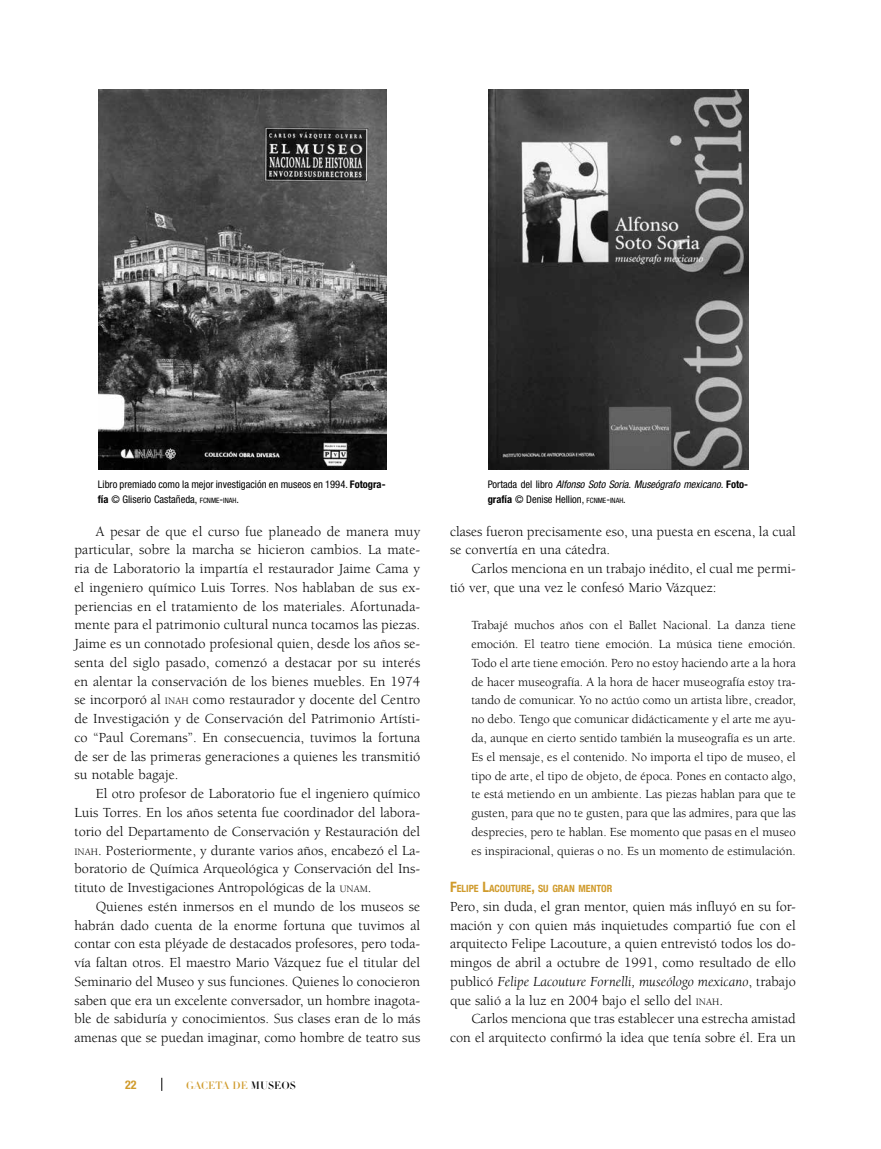
<style>
.page{position:relative;width:881px;height:1149px;background:#fff}
.page>*{position:absolute;margin:0;border:0;box-sizing:border-box;transform-origin:0 0}
.t1{font:14.25px/18.8px "Berkeley Std";color:#000;text-align:justify}
.t2{font:12.75px/18.8px "Berkeley Std";color:#000;text-align:justify}
.t3{font:700 condensed 12px "Helvetica Neue LT Std";color:#d09b2c}
.t4{font:condensed 10.5px/15px "Helvetica Neue LT Std";color:#000}
.t5{font:italic condensed 10.5px/15px "Helvetica Neue LT Std";color:#000}
.t6{font:10.5px "Didot LT Std Headline";color:#d09b2c}
.t7{font:700 condensed 10.05px "Helvetica Neue";color:#d09b2c}
.s1{font-weight:700}
.s2{font-size:7.35px}
.s3{font-style:inherit}
.s4{font-style:normal}
.s5{font-weight:700;font-style:normal}
.s6{font-style:normal;font-size:7.35px}
.s7{font-size:10.05px}
.s8{color:#000}
.s9{font-size:14.25px}
.s10{font-style:italic}
</style>
<div class="page">
<svg style="left:161px;top:1077px;width:1px;height:13px"></svg>
<img style="left:99px;top:89px;width:287px;height:380px">
<img style="left:488px;top:89px;width:260px;height:380px">
<p class="t4" style="left:98px;top:476px;width:289px">Libro premiado como la mejor investigación en museos en 1994. <span class="s1">Fotogra&shy;fía</span> © Gliserio Castañeda, <span class="s2">FCNME</span><span class="s3">-</span><span class="s2">INAH</span>.</p>
<p class="t5" style="left:487px;top:477px;width:262px"><span class="s4">Portada del libro</span> Alfonso Soto Soria. Museógrafo mexicano. <span class="s5">Foto&shy;grafía</span> <span class="s4">© Denise Hellion,</span> <span class="s6">FCNME</span><span class="s4">-</span><span class="s6">INAH</span><span class="s4">.</span></p>
<p class="t1" style="left:74px;top:521px;width:347px;text-indent:21px">A pesar de que el curso fue planeado de manera muy particular, sobre la marcha se hicieron cambios. La mate&shy;ria de Laboratorio la impartía el restaurador Jaime Cama y el ingeniero químico Luis Torres. Nos hablaban de sus ex&shy;periencias en el tratamiento de los materiales. Afortunada&shy;mente para el patrimonio cultural nunca tocamos las piezas.<br>Jaime es un connotado profesional quien, desde los años se&shy;senta del siglo pasado, comenzó a destacar por su interés en alentar la conservación de los bienes muebles. En 1974 se incorporó al <span class="s7">INAH</span> como restaurador y docente del Centro de Investigación y de Conservación del Patrimonio Artísti&shy;co “Paul Coremans”. En consecuencia, tuvimos la fortuna de ser de las primeras generaciones a quienes les transmitió su notable bagaje.</p>
<p class="t1" style="left:74px;top:784px;width:347px;text-indent:21px">El otro profesor de Laboratorio fue el ingeniero químico Luis Torres. En los años setenta fue coordinador del labora&shy;torio del Departamento de Conservación y Restauración del <span class="s7">INAH</span>. Posteriormente, y durante varios años, encabezó el La&shy;boratorio de Química Arqueológica y Conservación del Ins&shy;tituto de Investigaciones Antropológicas de la <span class="s7">UNAM</span>.</p>
<p class="t1" style="left:74px;top:896px;width:347px;text-indent:21px">Quienes estén inmersos en el mundo de los museos se habrán dado cuenta de la enorme fortuna que tuvimos al contar con esta pléyade de destacados profesores, pero toda&shy;vía faltan otros. El maestro Mario Vázquez fue el titular del Seminario del Museo y sus funciones. Quienes lo conocieron saben que era un excelente conversador, un hombre inagota&shy;ble de sabiduría y conocimientos. Sus clases eran de lo más amenas que se puedan imaginar, como hombre de teatro sus</p>
<p class="t3" style="left:125px;top:1077px;width:13px">22</p>
<p class="t6" style="left:186px;top:1078px;width:111px">GACETA DE <span class="s8">MUSEOS</span></p>
<p class="t1" style="left:450px;top:521px;width:347px">clases fueron precisamente eso, una puesta en escena, la cual se convertía en una cátedra.</p>
<p class="t1" style="left:450px;top:559px;width:347px;text-indent:21px">Carlos menciona en un trabajo inédito, el cual me permi&shy;tió ver, que una vez le confesó Mario Vázquez:</p>
<p class="t2" style="left:471px;top:616px;width:326px">Trabajé muchos años con el Ballet Nacional. La danza tiene emoción. El teatro tiene emoción. La música tiene emoción.<br>Todo el arte tiene emoción. Pero no estoy haciendo arte a la hora de hacer museografía. A la hora de hacer museografía estoy tra&shy;tando de comunicar. Yo no actúo como un artista libre, creador, no debo. Tengo que comunicar didácticamente y el arte me ayu&shy;da, aunque en cierto sentido también la museografía es un arte.<br>Es el mensaje, es el contenido. No importa el tipo de museo, el tipo de arte, el tipo de objeto, de época. Pones en contacto algo, te está metiendo en un ambiente. Las piezas hablan para que te gusten, para que no te gusten, para que las admires, para que las desprecies, pero te hablan. Ese momento que pasas en el museo es inspiracional, quieras o no. Es un momento de estimulación.</p>
<p class="t7" style="left:450px;top:879px;width:164px"><span class="s9">F</span>ELIPE <span class="s9">L</span>ACOUTURE<span class="s9">,</span> SU GRAN MENTOR</p>
<p class="t1" style="left:450px;top:896px;width:347px">Pero, sin duda, el gran mentor, quien más influyó en su for&shy;mación y con quien más inquietudes compartió fue con el arquitecto Felipe Lacouture, a quien entrevistó todos los do&shy;mingos de abril a octubre de 1991, como resultado de ello publicó <span class="s10">Felipe Lacouture Fornelli, museólogo mexicano</span>, trabajo que salió a la luz en 2004 bajo el sello del <span class="s7">INAH</span>.</p>
<p class="t1" style="left:450px;top:1009px;width:347px;text-align:right">Carlos menciona que tras establecer una estrecha amistad con el arquitecto confirmó la idea que tenía sobre él. Era un</p>
</div>
